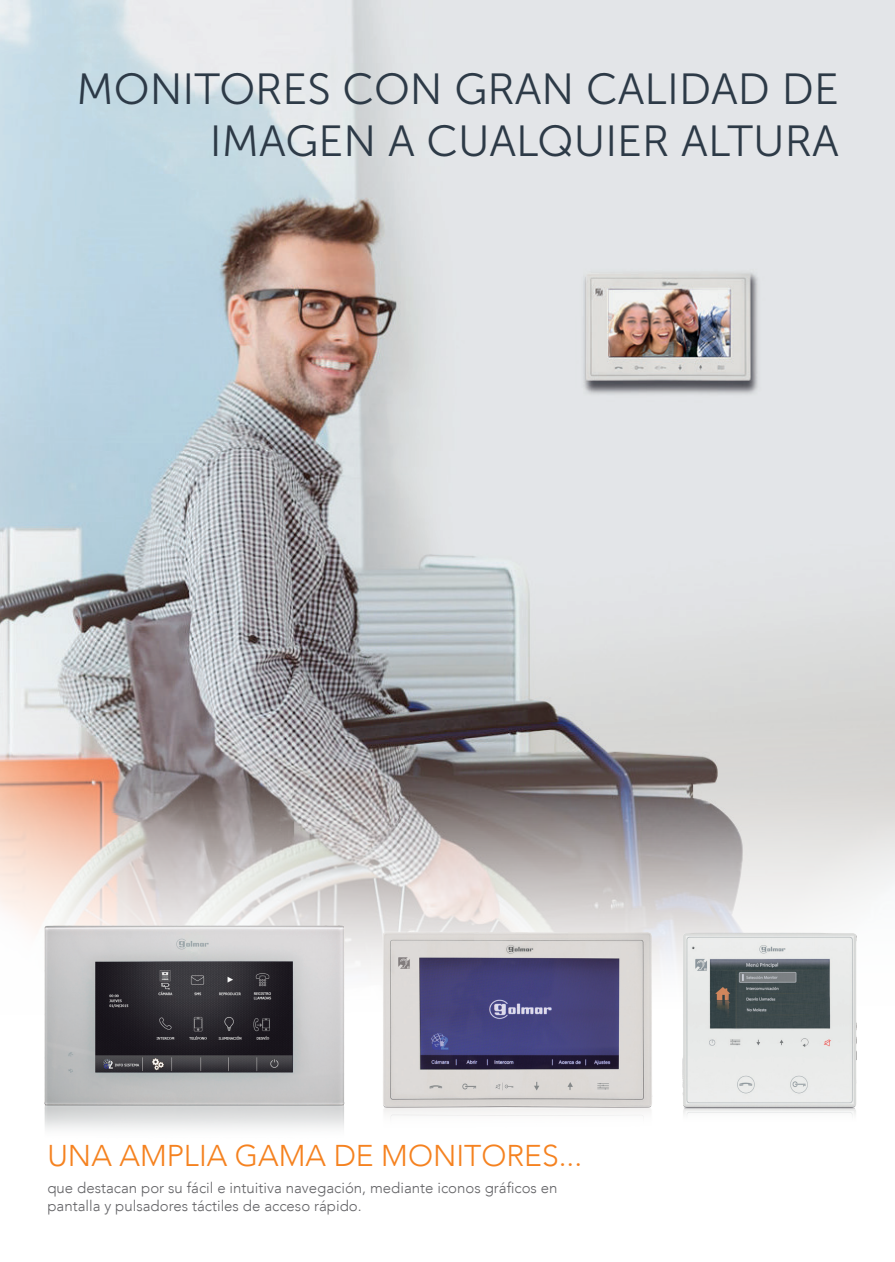
<style>
.page{position:relative;width:895px;height:1262px;background:#fff}
.page>*{position:absolute;margin:0;border:0;box-sizing:border-box;transform-origin:0 0}
.t1{font:43.5px/52.2px "Museo Sans 300";color:#2d3a47;text-align:right}
.Dimensions_tableau_c{font:300 30px "Avenir LT";color:#f58220}
.Dimensions_tableau_c-2{font:300 15px/18px "Avenir LT";color:#636366}
</style>
<div class="page">
<img style="left:0;top:0;width:894px;height:971px">
<img style="left:378px;top:926px;width:280px;height:192px">
<img style="left:24px;top:903px;width:340px;height:226px">
<img style="left:660px;top:928px;width:212px;height:188px">
<p class="t1" style="left:77px;top:63px;width:763px">MONITORES CON GRAN CALIDAD DE<br>IMAGEN A CUALQUIER ALTURA</p>
<p class="Dimensions_tableau_c" style="left:47px;top:1138px;width:536px">UNA AMPLIA GAMA DE MONITORES...</p>
<p class="Dimensions_tableau_c-2" style="left:47px;top:1178px;width:511px">que destacan por su fácil e intuitiva navegación, mediante iconos gráficos en pantalla y pulsadores táctiles de acceso rápido.</p>
</div>
